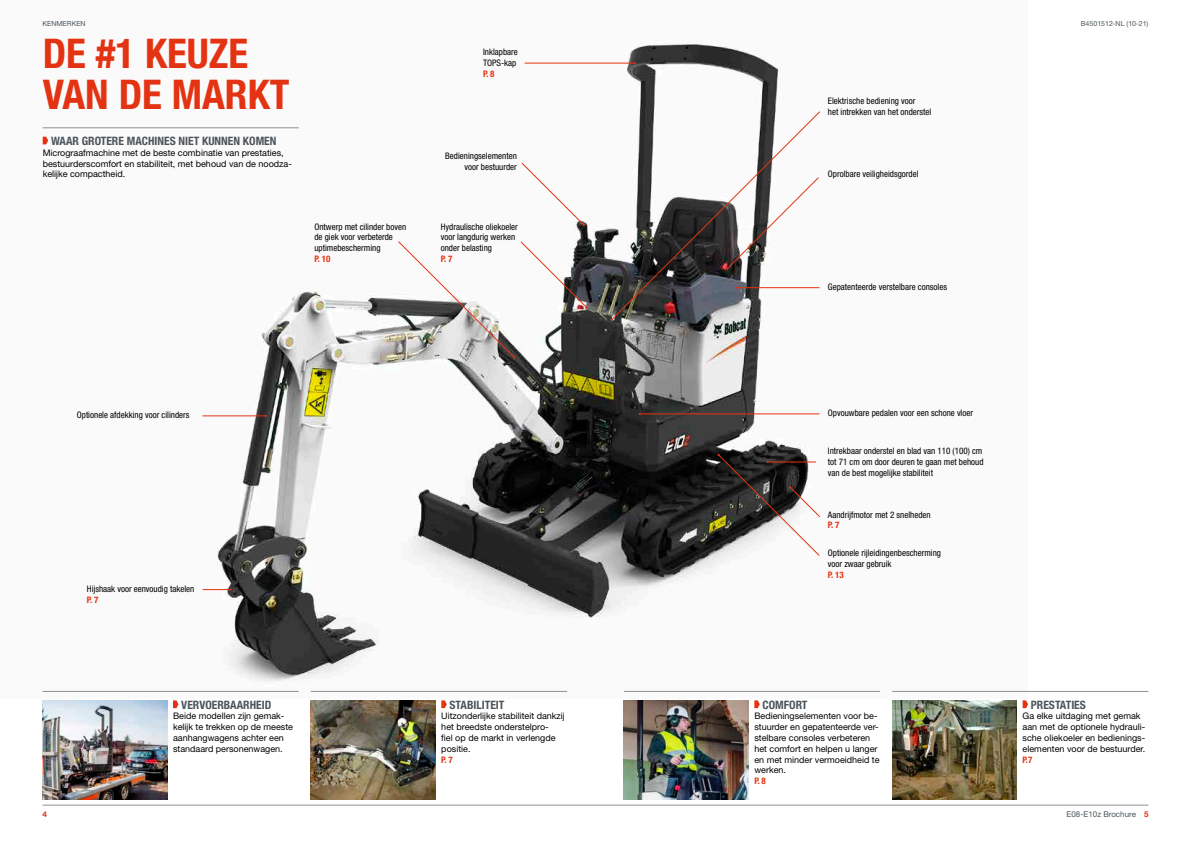
<style>
.page{position:relative;width:1191px;height:842px;background:#fff}
.page>*{position:absolute;margin:0;border:0;box-sizing:border-box;transform-origin:0 0}
.t1{font:700 condensed 41px/40.4px "Helvetica Neue LT Pro";color:#e43312}
.t2{font:700 condensed 11.6px "Helvetica Neue LT Pro";color:#4c555c}
.t3{font:condensed 9px/10.8px "Helvetica Neue LT Pro";color:#000}
.t4{font:9px/10.8px "Helvetica Neue LT Pro";color:#000}
.t5{font:700 condensed 9px "Helvetica Neue LT Pro";color:#e43312}
.t6{font:8px "Helvetica Neue LT Pro";color:#4c555c}
.t7{font:700 8px "Helvetica Neue LT Pro";color:#e43312}
.t8{font:7px "Helvetica Neue LT Pro";color:#4c555c}
.s1{font-weight:700;color:#e43312}
</style>
<div class="page">
<hr style="left:43px;top:805px;width:1105px;height:1px;background:#8b9296">
<img style="left:42px;top:40px;width:985px;height:652px">
<hr style="left:640px;top:414px;width:179px;height:1px;background:#e43312">
<hr style="left:524px;top:63px;width:111px;height:1px;background:#e43312">
<svg style="left:202px;top:589px;width:30px;height:2px"></svg>
<hr style="left:202px;top:416px;width:63px;height:1px;background:#e43312">
<svg style="left:521px;top:163px;width:64px;height:63px"></svg>
<svg style="left:398px;top:241px;width:190px;height:118px"></svg>
<svg style="left:717px;top:454px;width:103px;height:102px"></svg>
<hr style="left:43px;top:691px;width:256px;height:1px;background:#8b9296">
<hr style="left:624px;top:691px;width:256px;height:1px;background:#8b9296">
<img style="left:624px;top:700px;width:124px;height:99px">
<hr style="left:311px;top:691px;width:256px;height:1px;background:#8b9296">
<img style="left:311px;top:701px;width:124px;height:98px">
<hr style="left:892px;top:691px;width:256px;height:1px;background:#8b9296">
<img style="left:43px;top:700px;width:124px;height:99px">
<img style="left:892px;top:700px;width:125px;height:99px">
<svg style="left:754px;top:700px;width:6px;height:8px"></svg>
<svg style="left:441px;top:700px;width:6px;height:8px"></svg>
<svg style="left:173px;top:700px;width:5px;height:8px"></svg>
<hr style="left:43px;top:128px;width:256px;height:1px;background:#8b9296">
<svg style="left:43px;top:137px;width:5px;height:7px"></svg>
<svg style="left:1022px;top:700px;width:6px;height:8px"></svg>
<svg style="left:611px;top:111px;width:209px;height:209px"></svg>
<p class="t8" style="left:43px;top:19px;width:45px">KENMERKEN</p>
<p class="t8" style="left:1080px;top:19px;width:69px">B4501512-NL (10-21)</p>
<h1 class="t1" style="left:43px;top:34px;width:248px">DE #1 KEUZE<br>VAN DE MARKT</h1>
<p class="t2" style="left:51px;top:134px;width:227px">WAAR GROTERE MACHINES NIET KUNNEN KOMEN</p>
<p class="t4" style="left:43px;top:147px;width:251px">Micrograafmachine met de beste combinatie van prestaties, bestuurderscomfort en stabiliteit, met behoud van de noodza&shy;kelijke compactheid.</p>
<p class="t3" style="left:314px;top:221px;width:93px">Ontwerp met cilinder boven de giek voor verbeterde uptimebescherming</p>
<p class="t5" style="left:314px;top:253px;width:17px">P. 10</p>
<p class="t3" style="left:483px;top:47px;width:36px">Inklapbare<br>TOPS-kap</p>
<p class="t5" style="left:483px;top:68px;width:13px">P. 8</p>
<p class="t3" style="left:445px;top:150px;width:73px;text-align:right">Bedieningselementen voor bestuurder</p>
<p class="t3" style="left:441px;top:221px;width:79px">Hydraulische oliekoeler voor langdurig werken onder belasting</p>
<p class="t5" style="left:441px;top:253px;width:13px">P. 7</p>
<p class="t3" style="left:77px;top:410px;width:114px">Optionele afdekking voor cilinders</p>
<p class="t3" style="left:87px;top:583px;width:109px">Hijshaak voor eenvoudig takelen</p>
<p class="t5" style="left:87px;top:594px;width:13px">P. 7</p>
<p class="t2" style="left:181px;top:698px;width:92px">VERVOERBAARHEID</p>
<p class="t4" style="left:173px;top:711px;width:122px">Beide modellen zijn gemak&shy;kelijk te trekken op de meeste aanhangwagens achter een standaard personenwagen.</p>
<p class="t2" style="left:449px;top:698px;width:56px">STABILITEIT</p>
<p class="t4" style="left:441px;top:711px;width:125px">Uitzonderlijke stabiliteit dankzij het breedste onderstelpro-<br>fiel op de markt in verlengde positie.</p>
<p class="t5" style="left:441px;top:754px;width:13px">P. 7</p>
<p class="t3" style="left:828px;top:96px;width:105px">Elektrische bediening voor<br>het intrekken van het onderstel</p>
<p class="t3" style="left:828px;top:168px;width:92px">Oprolbare veiligheidsgordel</p>
<p class="t3" style="left:828px;top:282px;width:121px">Gepatenteerde verstelbare consoles</p>
<p class="t3" style="left:828px;top:408px;width:147px">Opvouwbare pedalen voor een schone vloer</p>
<p class="t3" style="left:828px;top:446px;width:157px">Intrekbaar onderstel en blad van 110 (100) cm tot 71 cm om door deuren te gaan met behoud van de best mogelijke stabiliteit</p>
<p class="t3" style="left:828px;top:509px;width:104px">Aandrijfmotor met 2 snelheden</p>
<p class="t5" style="left:828px;top:520px;width:13px">P. 7</p>
<p class="t3" style="left:828px;top:547px;width:115px">Optionele rijleidingenbescherming voor zwaar gebruik</p>
<p class="t5" style="left:828px;top:569px;width:17px">P. 13</p>
<p class="t2" style="left:762px;top:698px;width:46px">COMFORT</p>
<p class="t4" style="left:754px;top:711px;width:127px">Bedieningselementen voor be&shy;stuurder en gepatenteerde ver&shy;stelbare consoles verbeteren het comfort en helpen u langer en met minder vermoeidheid te werken.</p>
<p class="t5" style="left:754px;top:776px;width:13px">P. 8</p>
<p class="t2" style="left:1031px;top:698px;width:56px">PRESTATIES</p>
<p class="t4" style="left:1022px;top:711px;width:124px">Ga elke uitdaging met gemak aan met de optionele hydrauli&shy;sche oliekoeler en bedienings&shy;elementen voor de bestuurder.</p>
<p class="t5" style="left:1022px;top:754px;width:11px">P.7</p>
<p class="t7" style="left:43px;top:809px;width:6px">4</p>
<p class="t6" style="left:1066px;top:809px;width:83px">E08-E10z Brochure <span class="s1">5</span></p>
</div>
